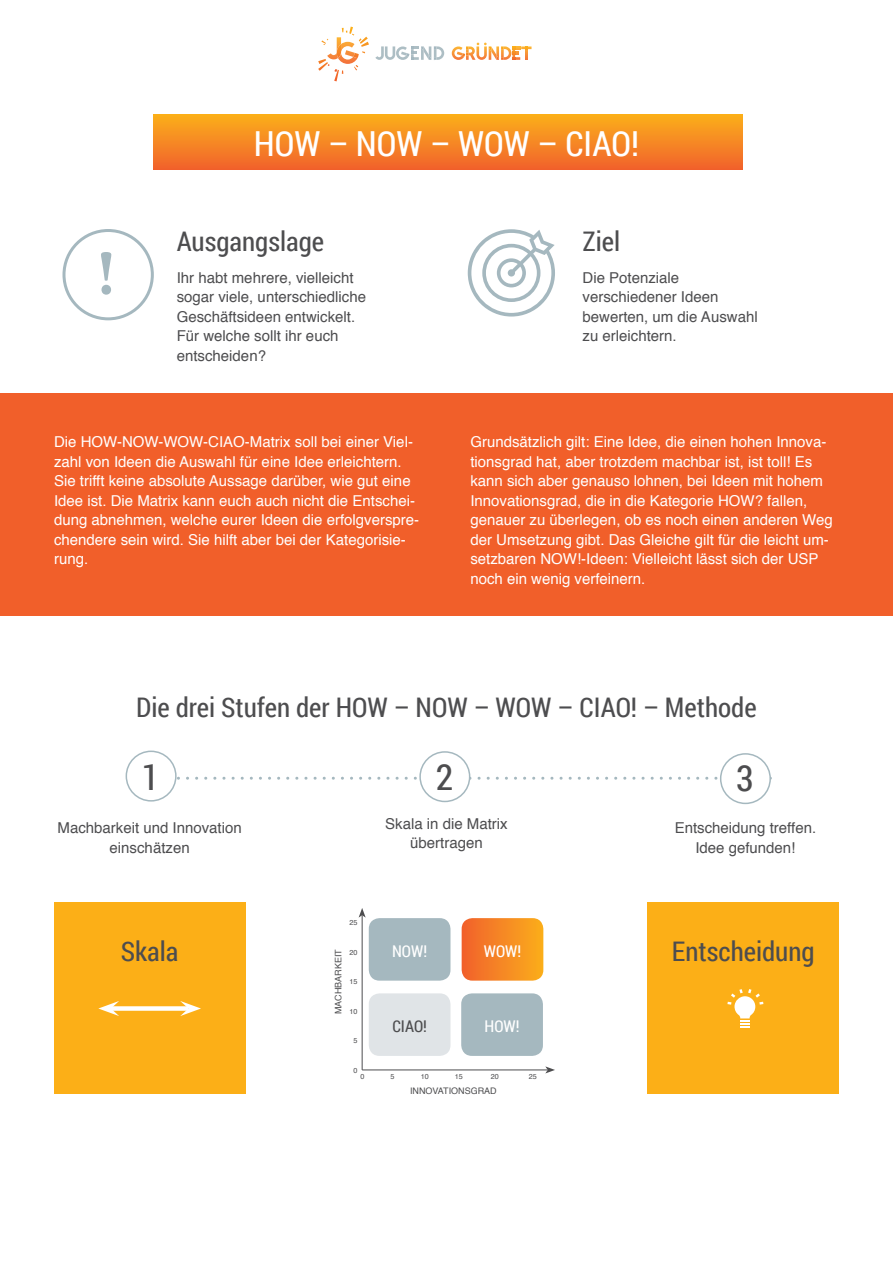
<style>
.page{position:relative;width:893px;height:1263px;background:#fff}
.page>*{position:absolute;margin:0;border:0;box-sizing:border-box;transform-origin:0 0}
.t1{font:700 63px "Minion Pro";color:#a5b8bf}
.t2{font:36px "Roboto Condensed";color:#4d4d4f}
.t3{font:34.5px "Roboto Condensed";color:#fff}
.t4{font:27px "Roboto Condensed";color:#4d4d4f}
.t5{font:16.2px "Roboto Condensed";color:#fff}
.t6{font:16.2px "Roboto Condensed";color:#4d4d4f}
.t7{font:15px/19.5px "Helvetica";color:#fff}
.t8{font:15px/19.5px "Helvetica";color:#4d4d4f}
.t9{font:9px "Helvetica";color:#4d4d4f}
.t10{font:7.2px "Helvetica";color:#4d4d4f}
</style>
<div class="page">
<div style="left:154px;top:115px;width:589px;height:54px;background:linear-gradient(to bottom,#fbae1b,#f1642c)"></div>
<div style="left:0;top:393px;width:893px;height:223px;background:#f15f2a"></div>
<svg style="left:375px;top:46px;width:69px;height:14px"></svg>
<svg style="left:452px;top:43px;width:79px;height:17px"></svg>
<svg style="left:318px;top:27px;width:51px;height:54px"></svg>
<div style="left:54px;top:902px;width:191px;height:192px;background:#fcaf17"></div>
<div style="left:648px;top:902px;width:191px;height:192px;background:#fcaf17"></div>
<hr style="left:362px;top:915px;width:1px;height:155px;background:#4d4d4f">
<svg style="left:359px;top:908px;width:7px;height:10px"></svg>
<hr style="left:362px;top:1069px;width:186px;height:1px;background:#4d4d4f">
<svg style="left:545px;top:1066px;width:10px;height:7px"></svg>
<div style="left:369px;top:918px;width:81px;height:63px;background:#a5b8bf;border-radius:11px"></div>
<div style="left:461px;top:993px;width:82px;height:63px;background:#a5b8bf;border-radius:11px"></div>
<div style="left:369px;top:993px;width:81px;height:63px;background:#e0e4e7;border-radius:11px"></div>
<svg style="left:462px;top:918px;width:81px;height:63px;background:#f68a28"></svg>
<svg style="left:177px;top:777px;width:541px;height:3px"></svg>
<div style="left:126px;top:750px;width:51px;height:51px;border:2px solid #a5b8bf;border-radius:50%"></div>
<div style="left:420px;top:752px;width:50px;height:49px;background:#fff;border-radius:50%"></div>
<div style="left:419px;top:751px;width:51px;height:51px;border:2px solid #a5b8bf;border-radius:50%"></div>
<div style="left:720px;top:753px;width:51px;height:51px;border:2px solid #a5b8bf;border-radius:50%"></div>
<svg style="left:468px;top:229px;width:87px;height:88px"></svg>
<div style="left:62px;top:229px;width:92px;height:91px;border:3px solid #a5b8bf;border-radius:50%"></div>
<div style="left:111px;top:1006px;width:77px;height:5px;background:#fff"></div>
<svg style="left:98px;top:1001px;width:21px;height:15px"></svg>
<svg style="left:180px;top:1001px;width:21px;height:15px"></svg>
<svg style="left:727px;top:989px;width:36px;height:39px"></svg>
<p class="t1" style="left:97px;top:229px;width:19px">!</p>
<p class="t3" style="left:254px;top:119px;width:387px">HOW – NOW – WOW – CIAO!</p>
<p class="t4" style="left:177px;top:222px;width:149px">Ausgangslage</p>
<p class="t4" style="left:583px;top:222px;width:39px">Ziel</p>
<p class="t8" style="left:177px;top:268px;width:191px">Ihr habt mehrere, vielleicht sogar viele, unterschiedliche<br>Geschäftsideen entwickelt.<br>Für welche sollt ihr euch entscheiden?</p>
<p class="t8" style="left:583px;top:268px;width:177px">Die Potenziale verschiedener Ideen bewerten, um die Auswahl zu erleichtern.</p>
<p class="t7" style="left:54px;top:433px;width:367px">Die HOW-NOW-WOW-CIAO-Matrix soll bei einer Viel&shy;zahl von Ideen die Auswahl für eine Idee erleichtern.<br>Sie trifft keine absolute Aussage darüber, wie gut eine Idee ist. Die Matrix kann euch auch nicht die Entschei&shy;dung abnehmen, welche eurer Ideen die erfolgverspre&shy;chendere sein wird. Sie hilft aber bei der Kategorisie&shy;rung.</p>
<p class="t7" style="left:470px;top:433px;width:364px">Grundsätzlich gilt: Eine Idee, die einen hohen Innova&shy;tionsgrad hat, aber trotzdem machbar ist, ist toll! Es kann sich aber genauso lohnen, bei Ideen mit hohem Innovationsgrad, die in die Kategorie HOW? fallen, genauer zu überlegen, ob es noch einen anderen Weg der Umsetzung gibt. Das Gleiche gilt für die leicht um&shy;setzbaren NOW!-Ideen: Vielleicht lässt sich der USP noch ein wenig verfeinern.</p>
<p class="t4" style="left:136px;top:689px;width:622px">Die drei Stufen der HOW – NOW – WOW – CIAO! – Methode</p>
<p class="t2" style="left:142px;top:752px;width:19px">1</p>
<p class="t2" style="left:436px;top:752px;width:19px">2</p>
<p class="t2" style="left:736px;top:753px;width:19px">3</p>
<p class="t8" style="left:58px;top:818px;width:186px;text-align:center">Machbarkeit und Innovation einschätzen</p>
<p class="t8" style="left:385px;top:814px;width:124px;text-align:center">Skala in die Matrix übertragen</p>
<p class="t8" style="left:675px;top:818px;width:143px">Entscheidung treffen.</p>
<p class="t8" style="left:695px;top:838px;width:102px">Idee gefunden!</p>
<p class="t10" style="left:350px;top:917px;width:10px">25</p>
<p class="t10" style="left:350px;top:946px;width:10px">20</p>
<p class="t10" style="left:350px;top:976px;width:10px">15</p>
<p class="t10" style="left:350px;top:1005px;width:10px">10</p>
<p class="t10" style="left:354px;top:1035px;width:6px">5</p>
<p class="t10" style="left:354px;top:1065px;width:6px">0</p>
<p class="t4" style="left:121px;top:932px;width:59px">Skala</p>
<p class="t4" style="left:672px;top:932px;width:144px">Entscheidung</p>
<p class="t5" style="left:392px;top:940px;width:37px">NOW!</p>
<p class="t5" style="left:484px;top:940px;width:39px">WOW!</p>
<p class="t9" style="left:331px;top:1014px;width:67px;rotate:-90deg">MACHBARKEIT</p>
<p class="t6" style="left:392px;top:1015px;width:36px">CIAO!</p>
<p class="t5" style="left:485px;top:1015px;width:37px">HOW!</p>
<p class="t10" style="left:361px;top:1071px;width:6px">0</p>
<p class="t10" style="left:391px;top:1071px;width:6px">5</p>
<p class="t10" style="left:421px;top:1071px;width:10px">10</p>
<p class="t10" style="left:455px;top:1071px;width:10px">15</p>
<p class="t10" style="left:491px;top:1071px;width:10px">20</p>
<p class="t10" style="left:529px;top:1071px;width:10px">25</p>
<p class="t9" style="left:410px;top:1084px;width:88px">INNOVATIONSGRAD</p>
</div>
